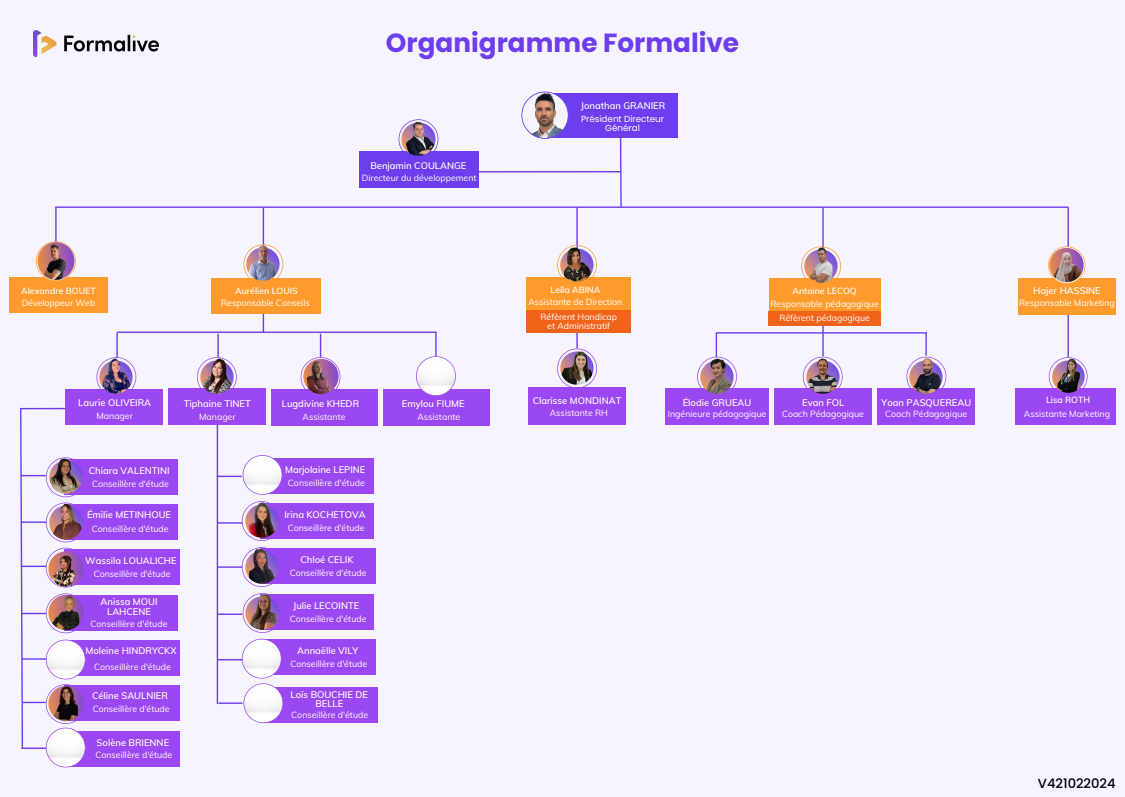
<style>
.page{position:relative;width:1125px;height:797px;background:#f6f4ff}
.page>*{position:absolute;margin:0;border:0;box-sizing:border-box;transform-origin:0 0}
.t1{font:700 26.25px "Poppins";color:#6d3dee}
.t2{font:500 13.12px "Poppins";color:#000}
.t3{font:600 9.38px/9.5px "Muli";color:#fff;text-align:center}
.t4{font:8.81px "Muli";color:#fff}
.t5{font:600 8.81px "Muli";color:#fff}
.t6{font:8.81px/8.9px "Poppins";color:#fff;text-align:center}
</style>
<div class="page">
<div style="left:542px;top:94px;width:136px;height:44px;background:#6d3dee"></div>
<hr style="left:576px;top:207px;width:2px;height:141px;background:#6d3dee">
<hr style="left:1067px;top:207px;width:2px;height:150px;background:#6d3dee">
<div style="left:1018px;top:278px;width:98px;height:36px;background:#ff9b2d"></div>
<hr style="left:822px;top:207px;width:2px;height:149px;background:#6d3dee">
<hr style="left:449px;top:171px;width:172px;height:1px;background:#6d3dee">
<div style="left:359px;top:152px;width:120px;height:36px;background:#6d3dee"></div>
<svg style="left:521px;top:92px;width:48px;height:47px"></svg>
<hr style="left:55px;top:206px;width:1013px;height:2px;background:#6d3dee">
<svg style="left:1048px;top:246px;width:37px;height:38px"></svg>
<svg style="left:399px;top:119px;width:39px;height:37px"></svg>
<svg style="left:557px;top:348px;width:40px;height:39px"></svg>
<svg style="left:619px;top:138px;width:4px;height:70px"></svg>
<hr style="left:716px;top:332px;width:211px;height:2px;background:#6d3dee">
<img style="left:33px;top:30px;width:126px;height:26px">
<div style="left:769px;top:278px;width:111px;height:36px;background:#ff9b2d"></div>
<svg style="left:801px;top:246px;width:40px;height:37px"></svg>
<div style="left:774px;top:389px;width:97px;height:36px;background:#9b47f2"></div>
<svg style="left:803px;top:357px;width:40px;height:37px"></svg>
<div style="left:877px;top:389px;width:97px;height:36px;background:#9b47f2"></div>
<svg style="left:907px;top:357px;width:39px;height:37px"></svg>
<div style="left:665px;top:389px;width:104px;height:36px;background:#9b47f2"></div>
<div style="left:1015px;top:389px;width:101px;height:36px;background:#9b47f2"></div>
<svg style="left:1049px;top:357px;width:39px;height:36px"></svg>
<svg style="left:697px;top:333px;width:40px;height:61px"></svg>
<hr style="left:925px;top:332px;width:2px;height:24px;background:#6d3dee">
<div style="left:528px;top:387px;width:98px;height:38px;background:#9b47f2"></div>
<div style="left:526px;top:277px;width:105px;height:35px;background:#ff9b2d"></div>
<svg style="left:557px;top:245px;width:40px;height:37px"></svg>
<div style="left:169px;top:389px;width:97px;height:36px;background:#9b47f2"></div>
<svg style="left:197px;top:357px;width:40px;height:37px"></svg>
<div style="left:271px;top:389px;width:106px;height:36px;background:#9b47f2"></div>
<div style="left:65px;top:389px;width:98px;height:36px;background:#9b47f2"></div>
<svg style="left:96px;top:357px;width:40px;height:37px"></svg>
<div style="left:383px;top:389px;width:107px;height:37px;background:#9b47f2"></div>
<svg style="left:416px;top:356px;width:40px;height:40px"></svg>
<hr style="left:263px;top:207px;width:1px;height:125px;background:#6d3dee">
<div style="left:211px;top:278px;width:109px;height:35px;background:#ff9b2d"></div>
<svg style="left:243px;top:244px;width:40px;height:37px"></svg>
<hr style="left:116px;top:332px;width:2px;height:26px;background:#6d3dee">
<hr style="left:217px;top:334px;width:2px;height:23px;background:#6d3dee">
<svg style="left:301px;top:334px;width:39px;height:61px"></svg>
<hr style="left:435px;top:333px;width:2px;height:23px;background:#6d3dee">
<hr style="left:117px;top:331px;width:320px;height:2px;background:#6d3dee">
<div style="left:9px;top:277px;width:99px;height:35px;background:#ff9b2d"></div>
<div style="left:260px;top:458px;width:114px;height:36px;background:#9b47f2"></div>
<div style="left:260px;top:503px;width:114px;height:36px;background:#9b47f2"></div>
<div style="left:260px;top:639px;width:116px;height:36px;background:#9b47f2"></div>
<div style="left:260px;top:549px;width:116px;height:35px;background:#9b47f2"></div>
<div style="left:260px;top:594px;width:114px;height:36px;background:#9b47f2"></div>
<div style="left:262px;top:687px;width:115px;height:35px;background:#9b47f2"></div>
<svg style="left:242px;top:501px;width:37px;height:40px"></svg>
<svg style="left:242px;top:547px;width:40px;height:40px"></svg>
<svg style="left:243px;top:593px;width:37px;height:40px"></svg>
<div style="left:64px;top:459px;width:114px;height:36px;background:#9b47f2"></div>
<div style="left:64px;top:504px;width:114px;height:36px;background:#9b47f2"></div>
<div style="left:64px;top:640px;width:116px;height:36px;background:#9b47f2"></div>
<div style="left:64px;top:549px;width:116px;height:36px;background:#9b47f2"></div>
<div style="left:64px;top:595px;width:114px;height:35px;background:#9b47f2"></div>
<div style="left:64px;top:686px;width:116px;height:35px;background:#9b47f2"></div>
<div style="left:64px;top:731px;width:116px;height:36px;background:#9b47f2"></div>
<svg style="left:36px;top:241px;width:40px;height:40px"></svg>
<hr style="left:55px;top:207px;width:2px;height:34px;background:#6d3dee">
<svg style="left:218px;top:639px;width:65px;height:84px"></svg>
<hr style="left:218px;top:613px;width:24px;height:2px;background:#6d3dee">
<hr style="left:218px;top:566px;width:24px;height:2px;background:#6d3dee">
<hr style="left:217px;top:425px;width:1px;height:279px;background:#6d3dee">
<hr style="left:218px;top:522px;width:24px;height:2px;background:#6d3dee">
<img style="left:20px;top:407px;width:66px;height:360px">
<hr style="left:22px;top:521px;width:24px;height:2px;background:#6d3dee">
<hr style="left:20px;top:408px;width:45px;height:1px;background:#6d3dee">
<svg style="left:218px;top:455px;width:64px;height:40px"></svg>
<div style="left:527px;top:310px;width:104px;height:22px;background:#f2631a"></div>
<div style="left:769px;top:311px;width:112px;height:14px;background:#f2631a"></div>
<h3 class="t1" style="left:386px;top:25px;width:355px">Organigramme Formalive</h3>
<p class="t3" style="left:371px;top:161px;width:97px">Benjamin COULANGE</p>
<h3 class="t5" style="left:21px;top:285px;width:76px">Alexandre BOUET</h3>
<p class="t5" style="left:235px;top:285px;width:64px">Aurélien LOUIS</p>
<p class="t4" style="left:22px;top:297px;width:75px">Développeur Web</p>
<p class="t4" style="left:221px;top:297px;width:90px">Responsable Conseils</p>
<h3 class="t4" style="left:362px;top:172px;width:116px">Directeur du développement</h3>
<p class="t3" style="left:77px;top:398px;width:70px">Élodie GRUEAU</p>
<h3 class="t3" style="left:78px;top:398px;width:74px">Laurie OLIVEIRA</h3>
<p class="t3" style="left:402px;top:398px;width:64px">Emylou FIUME</p>
<p class="t3" style="left:184px;top:399px;width:69px">Tiphaine TINET</p>
<h3 class="t3" style="left:282px;top:399px;width:79px">Lugdivine KHEDR</h3>
<p class="t4" style="left:97px;top:410px;width:38px">Manager</p>
<p class="t4" style="left:303px;top:411px;width:44px">Assistante</p>
<p class="t4" style="left:199px;top:411px;width:38px">Manager</p>
<h3 class="t4" style="left:417px;top:411px;width:44px">Assistante</h3>
<h3 class="t3" style="left:89px;top:465px;width:82px">Chiara VALENTINI</h3>
<p class="t3" style="left:87px;top:510px;width:86px">Émilie METINHOUE</p>
<h4 class="t3" style="left:85px;top:556px;width:93px">Wassila LOUALICHE</h4>
<p class="t3" style="left:101px;top:597px;width:59px">Anissa MOUI<br>LAHCENE</p>
<p class="t4" style="left:92px;top:478px;width:78px">Conseillère d'étude</p>
<h3 class="t4" style="left:92px;top:523px;width:78px">Conseillère d'étude</h3>
<p class="t4" style="left:94px;top:568px;width:78px">Conseillère d'étude</p>
<h3 class="t4" style="left:91px;top:618px;width:78px">Conseillère d'étude</h3>
<p class="t3" style="left:85px;top:646px;width:93px">Moleine HINDRYCKX</p>
<p class="t4" style="left:94px;top:661px;width:78px">Conseillère d'étude</p>
<p class="t4" style="left:93px;top:703px;width:78px">Conseillère d'étude</p>
<h3 class="t3" style="left:97px;top:737px;width:74px">Solène BRIENNE</h3>
<p class="t4" style="left:95px;top:749px;width:78px">Conseillère d'étude</p>
<p class="t3" style="left:92px;top:691px;width:77px">Céline SAULNIER</p>
<p class="t3" style="left:285px;top:464px;width:82px">Marjolaine LEPINE</p>
<p class="t3" style="left:284px;top:509px;width:83px">Irina KOCHETOVA</p>
<p class="t3" style="left:300px;top:555px;width:55px">Chloé CELIK</p>
<p class="t3" style="left:293px;top:600px;width:68px">Julie LECOINTE</p>
<p class="t4" style="left:288px;top:477px;width:78px">Conseillère d'étude</p>
<p class="t4" style="left:288px;top:522px;width:78px">Conseillère d'étude</p>
<h3 class="t4" style="left:290px;top:567px;width:78px">Conseillère d'étude</h3>
<p class="t4" style="left:290px;top:613px;width:78px">Conseillère d'étude</p>
<p class="t3" style="left:297px;top:646px;width:63px">Annaëlle VILY</p>
<p class="t4" style="left:290px;top:658px;width:78px">Conseillère d'étude</p>
<p class="t3" style="left:291px;top:689px;width:79px">Loïs BOUCHIE DE<br>BELLE</p>
<h3 class="t4" style="left:291px;top:709px;width:78px">Conseillère d'étude</h3>
<h3 class="t3" style="left:581px;top:101px;width:86px">Jonathan GRANIER</h3>
<p class="t6" style="left:581px;top:114px;width:85px">Président Directeur<br>Général</p>
<p class="t5" style="left:550px;top:284px;width:51px">Leïla ABINA</p>
<h3 class="t4" style="left:528px;top:296px;width:95px">Assistante de Direction</h3>
<p class="t5" style="left:793px;top:286px;width:66px">Antoine LECOQ</p>
<p class="t4" style="left:771px;top:298px;width:110px">Responsable pédagogique</p>
<h3 class="t3" style="left:1033px;top:285px;width:69px">Hajer HASSINE</h3>
<p class="t4" style="left:1019px;top:297px;width:97px">Responsable Marketing</p>
<p class="t4" style="left:540px;top:311px;width:78px">Réfèrent Handicap</p>
<h3 class="t4" style="left:547px;top:320px;width:64px">et Administratif</h3>
<h2 class="t4" style="left:779px;top:312px;width:92px">Réfèrent pédagogique</h2>
<p class="t5" style="left:1046px;top:394px;width:46px">Lisa ROTH</p>
<p class="t3" style="left:533px;top:396px;width:90px">Clarisse MONDINAT</p>
<p class="t3" style="left:683px;top:398px;width:70px">Élodie GRUEAU</p>
<p class="t3" style="left:802px;top:398px;width:44px">Evan FOL</p>
<p class="t4" style="left:782px;top:408px;width:84px">Coach Pédagogique</p>
<p class="t3" style="left:882px;top:398px;width:91px">Yoan PASQUEREAU</p>
<p class="t4" style="left:885px;top:408px;width:84px">Coach Pédagogique</p>
<p class="t4" style="left:550px;top:407px;width:60px">Assistante RH</p>
<h3 class="t4" style="left:668px;top:408px;width:100px">Ingénieure pédagogique</h3>
<p class="t4" style="left:1024px;top:408px;width:88px">Assistante Marketing</p>
<p class="t2" style="left:1038px;top:774px;width:79px">V421022024</p>
</div>
